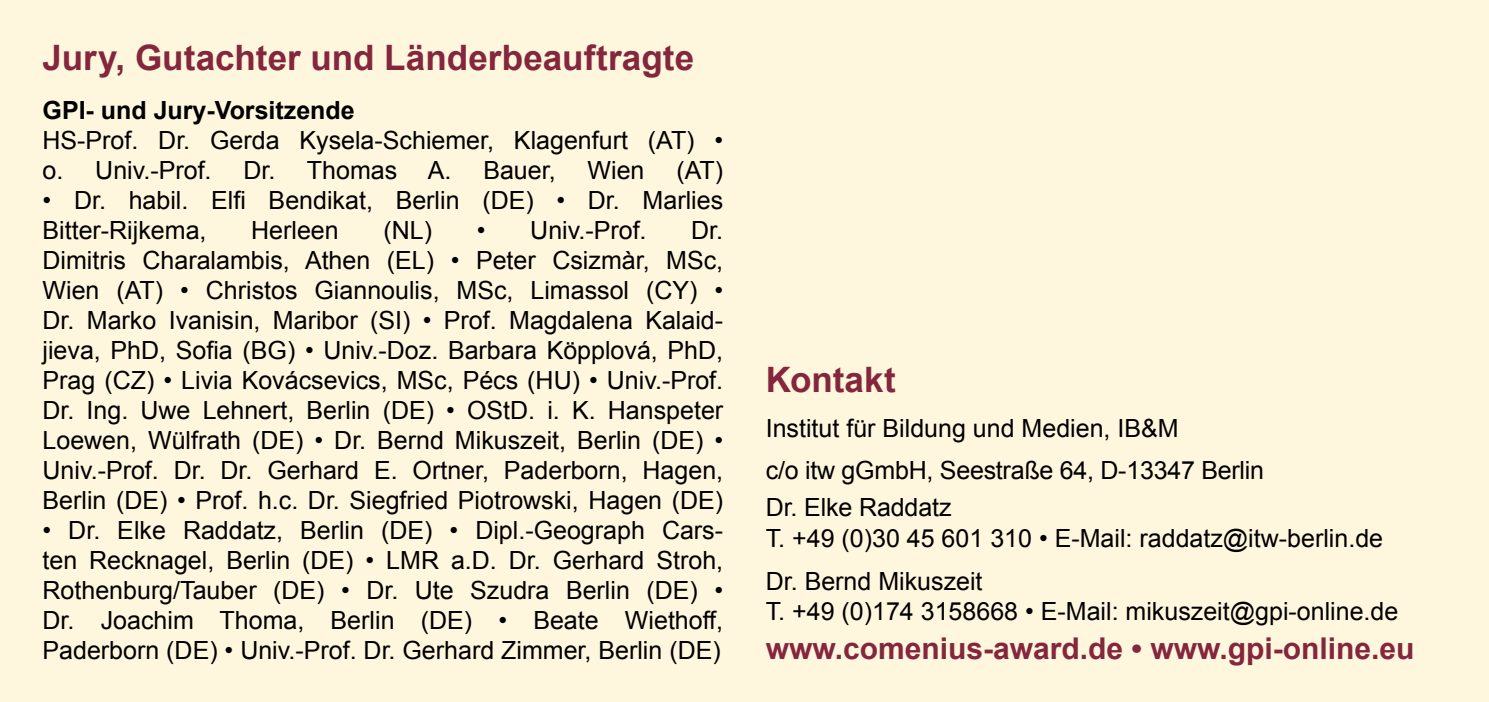
<style>
.page{position:relative;width:1489px;height:702px;background:#fff}
.page>*{position:absolute;margin:0;border:0;box-sizing:border-box;transform-origin:0 0}
.t1{font:700 35px "Arial";color:#84273c}
.t2{font:700 30px "Arial";color:#84273c}
.t3{font:25px/30px "Arial";color:#000}
.t4{font:700 25px "Arial";color:#000}
</style>
<div class="page">
<div style="left:0;top:0;width:1488px;height:702px;background:#fff6de"></div>
<h1 class="t1" style="left:43px;top:35px;width:653px">Jury, Gutachter und Länderbeauftragte</h1>
<p class="t4" style="left:43px;top:94px;width:314px">GPI- und Jury-Vorsitzende</p>
<p class="t3" style="left:43px;top:126px;width:682px">HS-Prof. Dr. Gerda Kysela-Schiemer, Klagenfurt (AT) • o. Univ.-Prof.</p>
<p class="t3" style="left:243px;top:156px;width:209px">Dr. Thomas A.</p>
<p class="t3" style="left:483px;top:156px;width:74px">Bauer,</p>
<p class="t3" style="left:587px;top:156px;width:58px">Wien</p>
<p class="t3" style="left:676px;top:156px;width:48px">(AT)</p>
<p class="t3" style="left:43px;top:186px;width:682px">• Dr. habil. Elfi Bendikat, Berlin (DE) • Dr. Marlies<br>Bitter-Rijkema,</p>
<p class="t3" style="left:251px;top:216px;width:89px">Herleen</p>
<p class="t3" style="left:383px;top:216px;width:50px">(NL)</p>
<p class="t3" style="left:477px;top:216px;width:171px">• Univ.-Prof.</p>
<p class="t3" style="left:43px;top:216px;width:682px;text-align:justify;text-indent:648px">Dr.<br>Dimitris Charalambis, Athen (EL) • Peter Csizmàr, MSc, Wien (AT) • Christos Giannoulis, MSc, Limassol (CY) • Dr. Marko Ivanisin, Maribor (SI) • Prof. Magdalena Kalaid&shy;jieva, PhD, Sofia (BG) • Univ.-Doz. Barbara Köpplová, PhD, Prag (CZ) • Livia Kovácsevics, MSc, Pécs (HU) • Univ.-Prof.<br>Dr. Ing. Uwe Lehnert, Berlin (DE) • OStD. i. K. Hanspeter Loewen, Wülfrath (DE) • Dr. Bernd Mikuszeit, Berlin (DE) • Univ.-Prof. Dr. Dr. Gerhard E. Ortner, Paderborn, Hagen, Berlin (DE) • Prof. h.c. Dr. Siegfried Piotrowski, Hagen (DE)</p>
<p class="t3" style="left:43px;top:516px;width:682px;text-align:justify">• Dr. Elke Raddatz, Berlin (DE) • Dipl.-Geograph Cars&shy;ten Recknagel, Berlin (DE) • LMR a.D. Dr. Gerhard Stroh, Rothenburg/Tauber (DE) • Dr. Ute Szudra Berlin (DE) • Dr. Joachim Thoma, Berlin (DE) • Beate Wiethoff, Paderborn (DE) • Univ.-Prof. Dr. Gerhard Zimmer, Berlin (DE)</p>
<h1 class="t1" style="left:765px;top:356px;width:132px">Kontakt</h1>
<p class="t3" style="left:765px;top:408px;width:500px;line-height:41.2px">Institut für Bildung und Medien, IB&amp;M<br>c/o itw gGmbH, Seestraße 64, D-13347 Berlin</p>
<p class="t3" style="left:765px;top:492px;width:619px;line-height:31.2px">Dr. Elke Raddatz<br>T. +49 (0)30 45 601 310 • E-Mail: raddatz@itw-berlin.de</p>
<p class="t3" style="left:765px;top:566px;width:634px">Dr. Bernd Mikuszeit<br>T. +49 (0)174 3158668 • E-Mail: mikuszeit@gpi-online.de</p>
<p class="t2" style="left:765px;top:629px;width:650px">www.comenius-award.de • www.gpi-online.eu</p>
</div>
